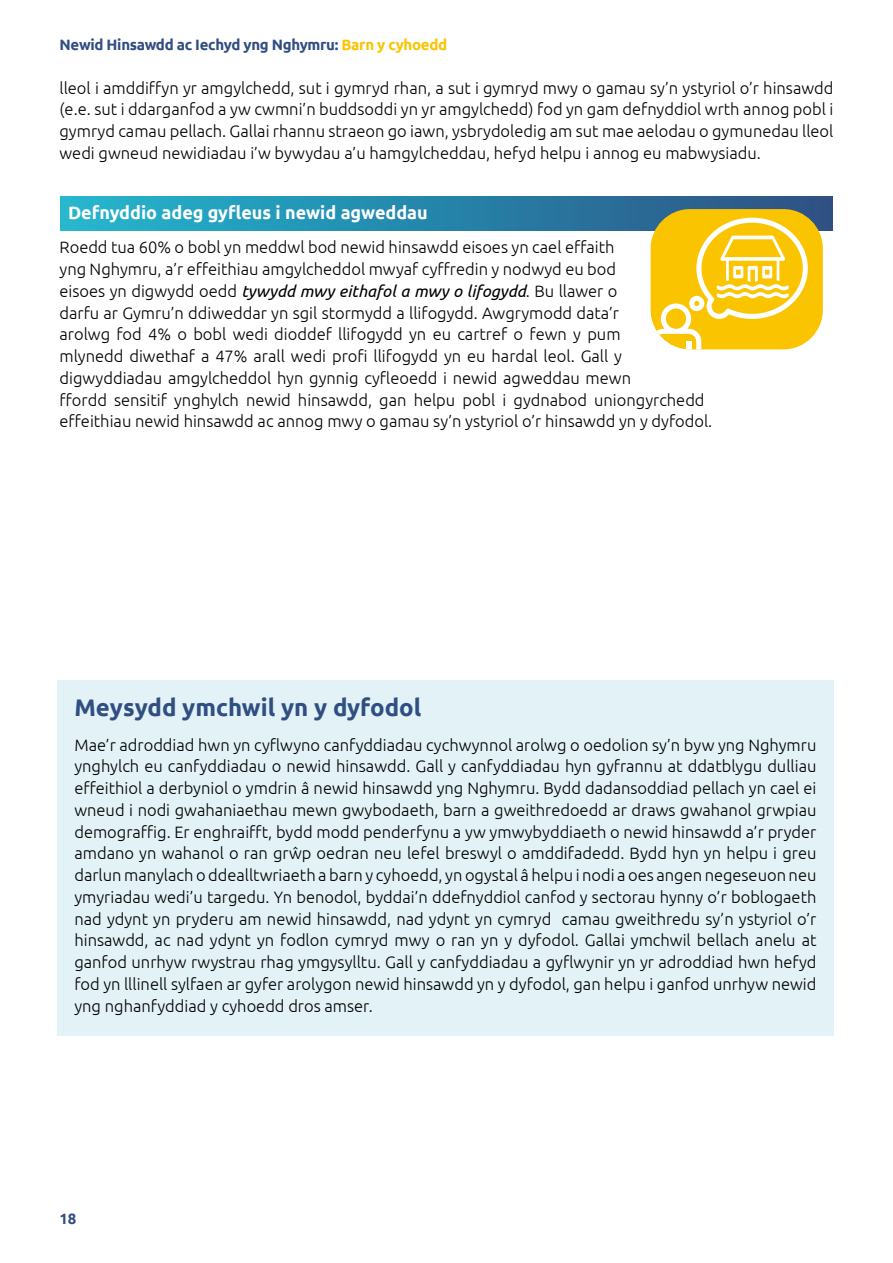
<style>
.page{position:relative;width:893px;height:1263px;background:#fff}
.page>*{position:absolute;margin:0;border:0;box-sizing:border-box;transform-origin:0 0}
.t1{font:700 24px "Ubuntu";color:#304e82}
.Areas_for_action_hea{font:700 18px "Ubuntu";color:#fff}
.t2{font:300 16.5px/21.8px "Ubuntu";color:#000;text-align:justify}
.t3{font:700 15px "Ubuntu";letter-spacing:-.02em;color:#304e82}
.s1{color:#fac400}
.s2{font-weight:400;font-style:italic}
</style>
<div class="page">
<div style="left:60px;top:196px;width:773px;height:35px;background:linear-gradient(to right,#22b7ce,#2d5083)"></div>
<div style="left:651px;top:209px;width:172px;height:140px;background:#fac400;border-radius:39px"></div>
<svg style="left:651px;top:218px;width:157px;height:131px"></svg>
<div style="left:57px;top:680px;width:776px;height:355px;background:#e2f2f7"></div>
<p class="t3" style="left:60px;top:35px;width:389px">Newid Hinsawdd ac Iechyd yng Nghymru: <span class="s1">Barn y cyhoedd</span></p>
<p class="t2" style="left:60px;top:76px;width:775px">lleol i amddiffyn yr amgylchedd, sut i gymryd rhan, a sut i gymryd mwy o gamau sy’n ystyriol o’r hinsawdd (e.e. sut i ddarganfod a yw cwmni’n buddsoddi yn yr amgylchedd) fod yn gam defnyddiol wrth annog pobl i gymryd camau pellach. Gallai rhannu straeon go iawn, ysbrydoledig am sut mae aelodau o gymunedau lleol wedi gwneud newidiadau i’w bywydau a’u hamgylcheddau, hefyd helpu i annog eu mabwysiadu.</p>
<p class="Areas_for_action_hea" style="left:68px;top:202px;width:361px">Defnyddio adeg gyfleus i newid agweddau</p>
<p class="t2" style="left:60px;top:236px;width:654px;text-align:left">Roedd tua 60% o bobl yn meddwl bod newid hinsawdd eisoes yn cael effaith<br>yng Nghymru, a’r effeithiau amgylcheddol mwyaf cyffredin y nodwyd eu bod<br>eisoes yn digwydd oedd <span class="s2">tywydd mwy eithafol a mwy o lifogydd</span>. Bu llawer o<br>darfu ar Gymru’n ddiweddar yn sgil stormydd a llifogydd. Awgrymodd data’r<br>arolwg fod 4% o bobl wedi dioddef llifogydd yn eu cartref o fewn y pum<br>mlynedd diwethaf a 47% arall wedi profi llifogydd yn eu hardal leol. Gall y digwyddiadau amgylcheddol hyn gynnig cyfleoedd i newid agweddau mewn<br>ffordd sensitif ynghylch newid hinsawdd, gan helpu pobl i gydnabod uniongyrchedd effeithiau newid hinsawdd ac annog mwy o gamau sy’n ystyriol o’r hinsawdd yn y dyfodol.</p>
<p class="t1" style="left:74px;top:693px;width:348px">Meysydd ymchwil yn y dyfodol</p>
<p class="t2" style="left:74px;top:733px;width:743px">Mae’r adroddiad hwn yn cyflwyno canfyddiadau cychwynnol arolwg o oedolion sy’n byw yng Nghymru ynghylch eu canfyddiadau o newid hinsawdd. Gall y canfyddiadau hyn gyfrannu at ddatblygu dulliau effeithiol a derbyniol o ymdrin â newid hinsawdd yng Nghymru. Bydd dadansoddiad pellach yn cael ei wneud i nodi gwahaniaethau mewn gwybodaeth, barn a gweithredoedd ar draws gwahanol grwpiau demograffig. Er enghraifft, bydd modd penderfynu a yw ymwybyddiaeth o newid hinsawdd a’r pryder amdano yn wahanol o ran grŵp oedran neu lefel breswyl o amddifadedd. Bydd hyn yn helpu i greu darlun manylach o ddealltwriaeth a barn y cyhoedd, yn ogystal â helpu i nodi a oes angen negeseuon neu ymyriadau wedi’u targedu. Yn benodol, byddai’n ddefnyddiol canfod y sectorau hynny o’r boblogaeth nad ydynt yn pryderu am newid hinsawdd, nad ydynt yn cymryd camau gweithredu sy’n ystyriol o’r hinsawdd, ac nad ydynt yn fodlon cymryd mwy o ran yn y dyfodol. Gallai ymchwil bellach anelu at ganfod unrhyw rwystrau rhag ymgysylltu. Gall y canfyddiadau a gyflwynir yn yr adroddiad hwn hefyd fod yn lllinell sylfaen ar gyfer arolygon newid hinsawdd yn y dyfodol, gan helpu i ganfod unrhyw newid yng nghanfyddiad y cyhoedd dros amser.</p>
<p class="t3" style="left:60px;top:1210px;width:18px">18</p>
</div>
